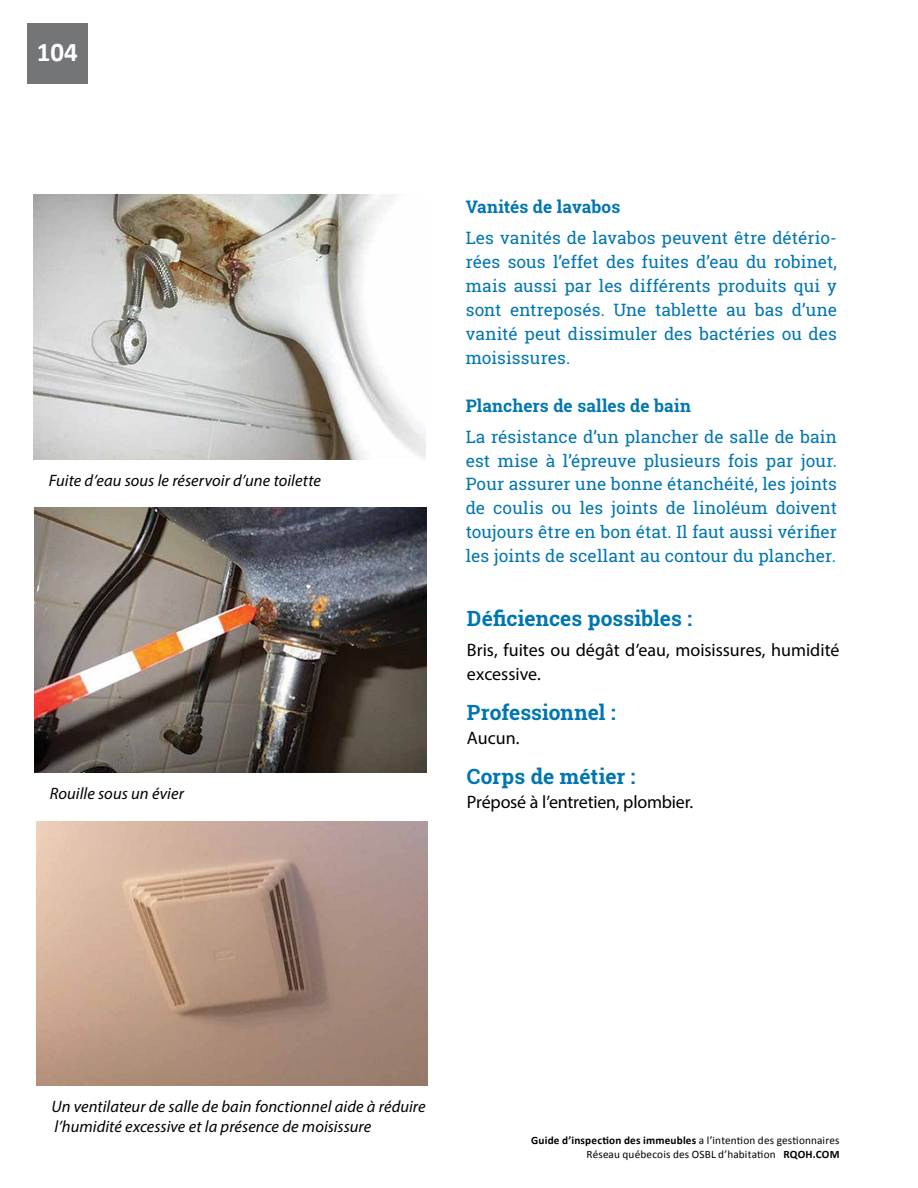
<style>
.page{position:relative;width:918px;height:1188px;background:#fff}
.page>*{position:absolute;margin:0;border:0;box-sizing:border-box;transform-origin:0 0}
.t1{font:700 27px "Calibri";color:#fff}
.t2{font:700 21px "Roboto Slab";color:#0076b0}
.t3{font:18px/24px "Myriad Pro";letter-spacing:-.005em;color:#000}
.t4{font:17.25px/24px "Roboto Slab";color:#0076b0;text-align:justify}
.t5{font:700 17.25px "Roboto Slab";letter-spacing:.005em;color:#0076b0}
.t6{font:italic 16.5px/19.5px "Myriad Pro";letter-spacing:.005em;color:#000}
.t7{font:11.25px/14.2px "Calibri";letter-spacing:.015em;color:#000;text-align:right}
.s1{font-weight:700}
</style>
<div class="page">
<div style="left:27px;top:24px;width:61px;height:60px;background:#737577"></div>
<img style="left:35px;top:508px;width:391px;height:264px">
<img style="left:36px;top:821px;width:392px;height:265px">
<img style="left:34px;top:195px;width:391px;height:265px">
<h1 class="t1" style="left:37px;top:35px;width:43px">104</h1>
<p class="t6" style="left:49px;top:470px;width:273px">Fuite d’eau sous le réservoir d’une toilette</p>
<p class="t6" style="left:50px;top:783px;width:136px">Rouille sous un évier</p>
<p class="t5" style="left:466px;top:195px;width:156px">Vanités de lavabos</p>
<p class="t4" style="left:466px;top:225px;width:373px">Les vanités de lavabos peuvent être détério&shy;rées sous l’effet des fuites d’eau du robinet, mais aussi par les différents produits qui y sont entreposés. Une tablette au bas d’une vanité peut dissimuler des bactéries ou des moisissures.</p>
<p class="t5" style="left:466px;top:394px;width:227px">Planchers de salles de bain</p>
<p class="t4" style="left:466px;top:424px;width:373px">La résistance d’un plancher de salle de bain est mise à l’épreuve plusieurs fois par jour.<br>Pour assurer une bonne étanchéité, les joints de coulis ou les joints de linoléum doivent toujours être en bon état. Il faut aussi vérifier les joints de scellant au contour du plancher.</p>
<p class="t2" style="left:467px;top:604px;width:227px">Déficiences possibles :</p>
<p class="t3" style="left:467px;top:638px;width:374px">Bris, fuites ou dégât d’eau, moisissures, humidité excessive.</p>
<p class="t2" style="left:467px;top:698px;width:150px">Professionnel :</p>
<p class="t3" style="left:467px;top:726px;width:54px">Aucun.</p>
<p class="t2" style="left:467px;top:762px;width:170px">Corps de métier :</p>
<p class="t3" style="left:467px;top:790px;width:228px">Préposé à l’entretien, plombier.</p>
<p class="t6" style="left:51px;top:1097px;width:376px">Un ventilateur de salle de bain fonctionnel aide à réduire l’humidité excessive et la présence de moisissure</p>
<p class="t7" style="left:531px;top:1133px;width:310px"><span class="s1">Guide d’inspection des immeubles</span> a l’intention des gestionnaires<br>Réseau québecois des OSBL d’habitation <span class="s1">RQOH.COM</span></p>
</div>
